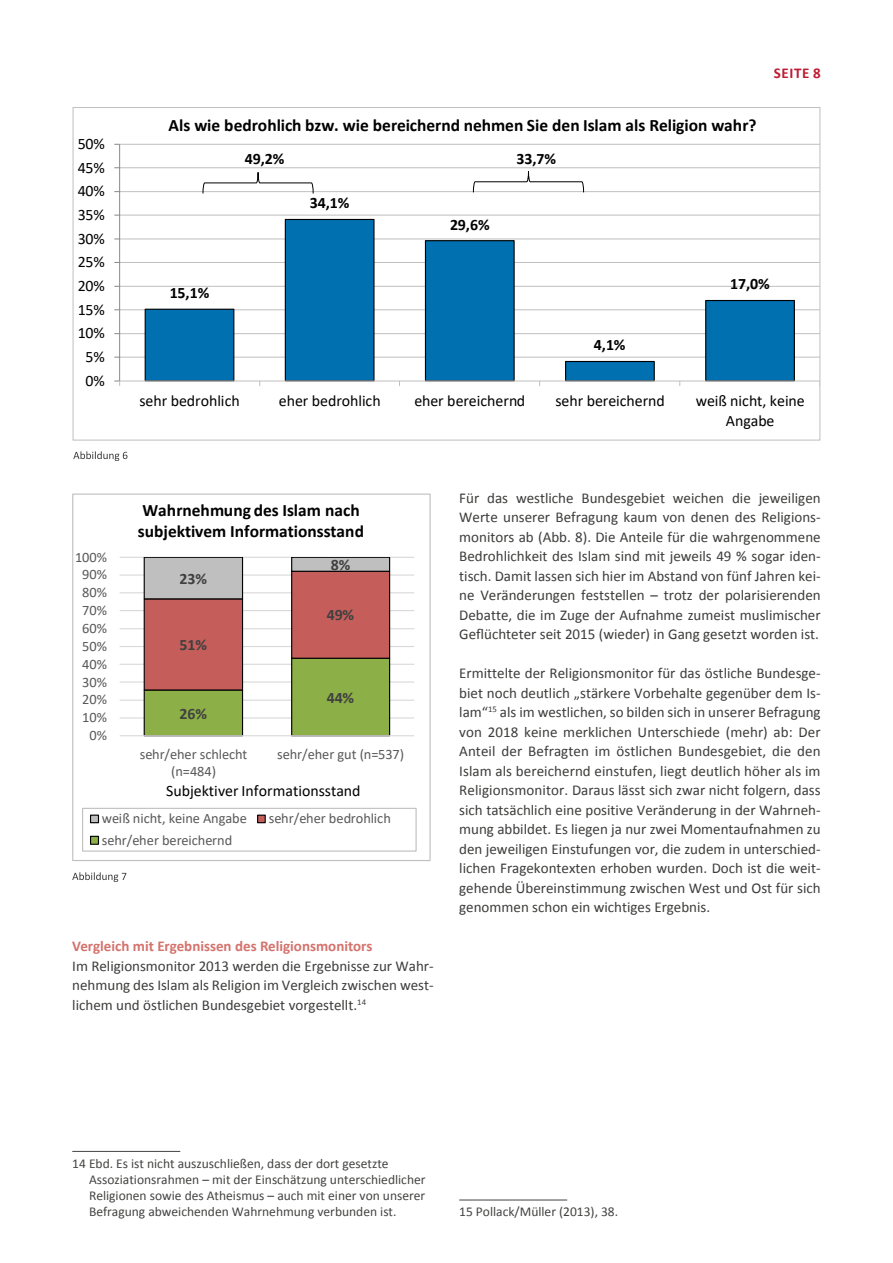
<style>
.page{position:relative;width:893px;height:1263px;background:#fff}
.page>*{position:absolute;margin:0;border:0;box-sizing:border-box;transform-origin:0 0}
.t1{font:700 17.4px/20.9px "Calibri";letter-spacing:-.005em;color:#000}
.t2{font:15.9px/19.2px "Calibri";color:#000;text-align:center}
.t3{font:700 15.9px "Calibri";letter-spacing:-.005em;color:#000}
.t4{font:700 15.9px "Calibri";letter-spacing:-.005em;color:#404040}
.t5{font:15px/19.5px "Calibri";color:#3c3c3b;text-align:justify}
.t6{font:700 15px "Calibri";color:#d4726c}
.t7{font:700 15px "Calibri";letter-spacing:.04em;color:#be1c33}
.t8{font:14.4px/17.4px "Calibri";color:#595959;text-align:center}
.t9{font:13.5px/16.2px "Calibri";color:#434342}
</style>
<div class="page">
<hr style="left:72px;top:1151px;width:108px;height:1px;background:#434342">
<hr style="left:459px;top:1199px;width:108px;height:1px;background:#434342">
<hr style="left:120px;top:717px;width:294px;height:1px;background:#d9d9d9">
<hr style="left:120px;top:700px;width:294px;height:1px;background:#d9d9d9">
<hr style="left:120px;top:681px;width:294px;height:2px;background:#d9d9d9">
<hr style="left:120px;top:664px;width:294px;height:1px;background:#d9d9d9">
<hr style="left:120px;top:646px;width:294px;height:1px;background:#d9d9d9">
<hr style="left:120px;top:628px;width:294px;height:1px;background:#d9d9d9">
<hr style="left:120px;top:610px;width:294px;height:1px;background:#d9d9d9">
<hr style="left:120px;top:592px;width:294px;height:1px;background:#d9d9d9">
<hr style="left:120px;top:574px;width:294px;height:2px;background:#d9d9d9">
<hr style="left:120px;top:557px;width:294px;height:1px;background:#d9d9d9">
<svg style="left:143px;top:557px;width:248px;height:180px"></svg>
<hr style="left:120px;top:735px;width:294px;height:1px;background:#d9d9d9">
<div style="left:82px;top:808px;width:335px;height:44px;border:1px solid #bfbfbf"></div>
<div style="left:91px;top:815px;width:7px;height:8px;background:#bfbfbf"></div>
<div style="left:90px;top:814px;width:9px;height:9px;border:1px solid #000"></div>
<div style="left:258px;top:815px;width:7px;height:8px;background:#c55e5b"></div>
<div style="left:257px;top:814px;width:9px;height:9px;border:1px solid #000"></div>
<div style="left:91px;top:836px;width:7px;height:8px;background:#8caf47"></div>
<div style="left:90px;top:836px;width:9px;height:9px;border:1px solid #000"></div>
<div style="left:72px;top:494px;width:359px;height:367px;border:1px solid #bfbfbf"></div>
<svg style="left:72px;top:872px;width:54px;height:10px"></svg>
<hr style="left:120px;top:357px;width:700px;height:1px;background:#bfbfbf">
<hr style="left:120px;top:333px;width:700px;height:1px;background:#bfbfbf">
<hr style="left:120px;top:309px;width:700px;height:1px;background:#bfbfbf">
<hr style="left:120px;top:286px;width:700px;height:1px;background:#bfbfbf">
<hr style="left:120px;top:262px;width:700px;height:1px;background:#bfbfbf">
<hr style="left:120px;top:239px;width:700px;height:1px;background:#bfbfbf">
<hr style="left:120px;top:215px;width:700px;height:1px;background:#bfbfbf">
<hr style="left:120px;top:191px;width:700px;height:1px;background:#bfbfbf">
<hr style="left:120px;top:167px;width:700px;height:1px;background:#bfbfbf">
<hr style="left:120px;top:144px;width:700px;height:1px;background:#bfbfbf">
<svg style="left:144px;top:218px;width:651px;height:163px"></svg>
<hr style="left:119px;top:144px;width:1px;height:237px;background:#898989">
<hr style="left:120px;top:381px;width:700px;height:1px;background:#bfbfbf">
<svg style="left:202px;top:172px;width:112px;height:22px"></svg>
<svg style="left:473px;top:171px;width:111px;height:22px"></svg>
<svg style="left:73px;top:451px;width:54px;height:10px"></svg>
<p class="t2" style="left:78px;top:134px;width:29px">50%</p>
<p class="t2" style="left:78px;top:157px;width:29px">45%</p>
<p class="t2" style="left:78px;top:181px;width:29px">40%</p>
<p class="t2" style="left:78px;top:205px;width:29px">35%</p>
<p class="t2" style="left:78px;top:228px;width:29px">30%</p>
<p class="t2" style="left:78px;top:252px;width:29px">25%</p>
<p class="t2" style="left:78px;top:276px;width:29px">20%</p>
<p class="t2" style="left:78px;top:299px;width:29px">15%</p>
<p class="t2" style="left:78px;top:323px;width:29px">10%</p>
<p class="t2" style="left:86px;top:347px;width:21px">5%</p>
<p class="t2" style="left:86px;top:370px;width:21px">0%</p>
<p class="t1" style="left:169px;top:115px;width:589px">Als wie bedrohlich bzw. wie bereichernd nehmen Sie den Islam als Religion wahr?</p>
<p class="t3" style="left:245px;top:147px;width:41px">49,2%</p>
<p class="t3" style="left:516px;top:147px;width:41px">33,7%</p>
<p class="t3" style="left:310px;top:192px;width:41px">34,1%</p>
<p class="t3" style="left:450px;top:213px;width:41px">29,6%</p>
<p class="t7" style="left:774px;top:63px;width:48px">SEITE 8</p>
<p class="t3" style="left:170px;top:282px;width:41px">15,1%</p>
<p class="t3" style="left:594px;top:334px;width:33px">4,1%</p>
<p class="t3" style="left:730px;top:273px;width:41px">17,0%</p>
<p class="t2" style="left:140px;top:391px;width:102px">sehr bedrohlich</p>
<p class="t2" style="left:279px;top:391px;width:103px">eher bedrohlich</p>
<p class="t2" style="left:414px;top:391px;width:112px">eher bereichernd</p>
<p class="t2" style="left:555px;top:391px;width:111px">sehr bereichernd</p>
<p class="t2" style="left:696px;top:391px;width:111px">weiß nicht, keine<br>Angabe</p>
<p class="t8" style="left:75px;top:548px;width:33px">100%</p>
<p class="t8" style="left:82px;top:565px;width:26px">90%</p>
<p class="t8" style="left:82px;top:583px;width:26px">80%</p>
<p class="t8" style="left:82px;top:601px;width:26px">70%</p>
<p class="t8" style="left:82px;top:619px;width:26px">60%</p>
<p class="t8" style="left:82px;top:637px;width:26px">50%</p>
<p class="t8" style="left:82px;top:655px;width:26px">40%</p>
<p class="t8" style="left:82px;top:673px;width:26px">30%</p>
<p class="t8" style="left:82px;top:691px;width:26px">20%</p>
<p class="t8" style="left:82px;top:708px;width:26px">10%</p>
<p class="t8" style="left:89px;top:726px;width:19px">0%</p>
<p class="t1" style="left:138px;top:500px;width:228px">Wahrnehmung des Islam nach subjektivem Informationsstand</p>
<p class="t4" style="left:180px;top:567px;width:29px">23%</p>
<p class="t4" style="left:180px;top:634px;width:29px">51%</p>
<p class="t4" style="left:180px;top:702px;width:29px">26%</p>
<p class="t4" style="left:331px;top:553px;width:21px">8%</p>
<p class="t4" style="left:327px;top:604px;width:29px">49%</p>
<p class="t4" style="left:327px;top:686px;width:29px">44%</p>
<p class="t8" style="left:140px;top:745px;width:109px">sehr/eher schlecht (n=484)</p>
<p class="t8" style="left:277px;top:745px;width:128px">sehr/eher gut (n=537)</p>
<p class="t8" style="left:102px;top:809px;width:147px">weiß nicht, keine Angabe</p>
<p class="t8" style="left:269px;top:809px;width:124px">sehr/eher bedrohlich</p>
<p class="t8" style="left:102px;top:831px;width:132px">sehr/eher bereichernd</p>
<p class="t2" style="left:166px;top:780px;width:196px">Subjektiver Informationsstand</p>
<p class="t6" style="left:72px;top:935px;width:302px">Vergleich mit Ergebnissen des Religionsmonitors</p>
<p class="t5" style="left:72px;top:955px;width:363px">Im Religionsmonitor 2013 werden die Ergebnisse zur Wahr&shy;nehmung des Islam als Religion im Vergleich zwischen west&shy;lichem und östlichen Bundesgebiet vorgestellt.<sup>14</sup></p>
<p class="t5" style="left:459px;top:487px;width:363px">Für das westliche Bundesgebiet weichen die jeweiligen Werte unserer Befragung kaum von denen des Religions&shy;monitors ab (Abb. 8). Die Anteile für die wahrgenommene Bedrohlichkeit des Islam sind mit jeweils 49 % sogar iden&shy;tisch. Damit lassen sich hier im Abstand von fünf Jahren kei&shy;ne Veränderungen feststellen – trotz der polarisierenden Debatte, die im Zuge der Aufnahme zumeist muslimischer Geflüchteter seit 2015 (wieder) in Gang gesetzt worden ist.</p>
<p class="t5" style="left:459px;top:663px;width:363px">Ermittelte der Religionsmonitor für das östliche Bundesge&shy;biet noch deutlich „stärkere Vorbehalte gegenüber dem Is&shy;lam“<sup>15</sup> als im westlichen, so bilden sich in unserer Befragung von 2018 keine merklichen Unterschiede (mehr) ab: Der Anteil der Befragten im östlichen Bundesgebiet, die den Islam als bereichernd einstufen, liegt deutlich höher als im Religionsmonitor. Daraus lässt sich zwar nicht folgern, dass sich tatsächlich eine positive Veränderung in der Wahrneh&shy;mung abbildet. Es liegen ja nur zwei Momentaufnahmen zu den jeweiligen Einstufungen vor, die zudem in unterschied&shy;lichen Fragekontexten erhoben wurden. Doch ist die weit&shy;gehende Übereinstimmung zwischen West und Ost für sich genommen schon ein wichtiges Ergebnis.</p>
<p class="t9" style="left:89px;top:1154px;width:338px;text-indent:-17px">14 Ebd. Es ist nicht auszuschließen, dass der dort gesetzte Assoziationsrahmen – mit der Einschätzung unterschiedlicher Religionen sowie des Atheismus – auch mit einer von unserer Befragung abweichenden Wahrnehmung verbunden ist.</p>
<p class="t9" style="left:459px;top:1203px;width:160px">15 Pollack/Müller (2013), 38.</p>
</div>
